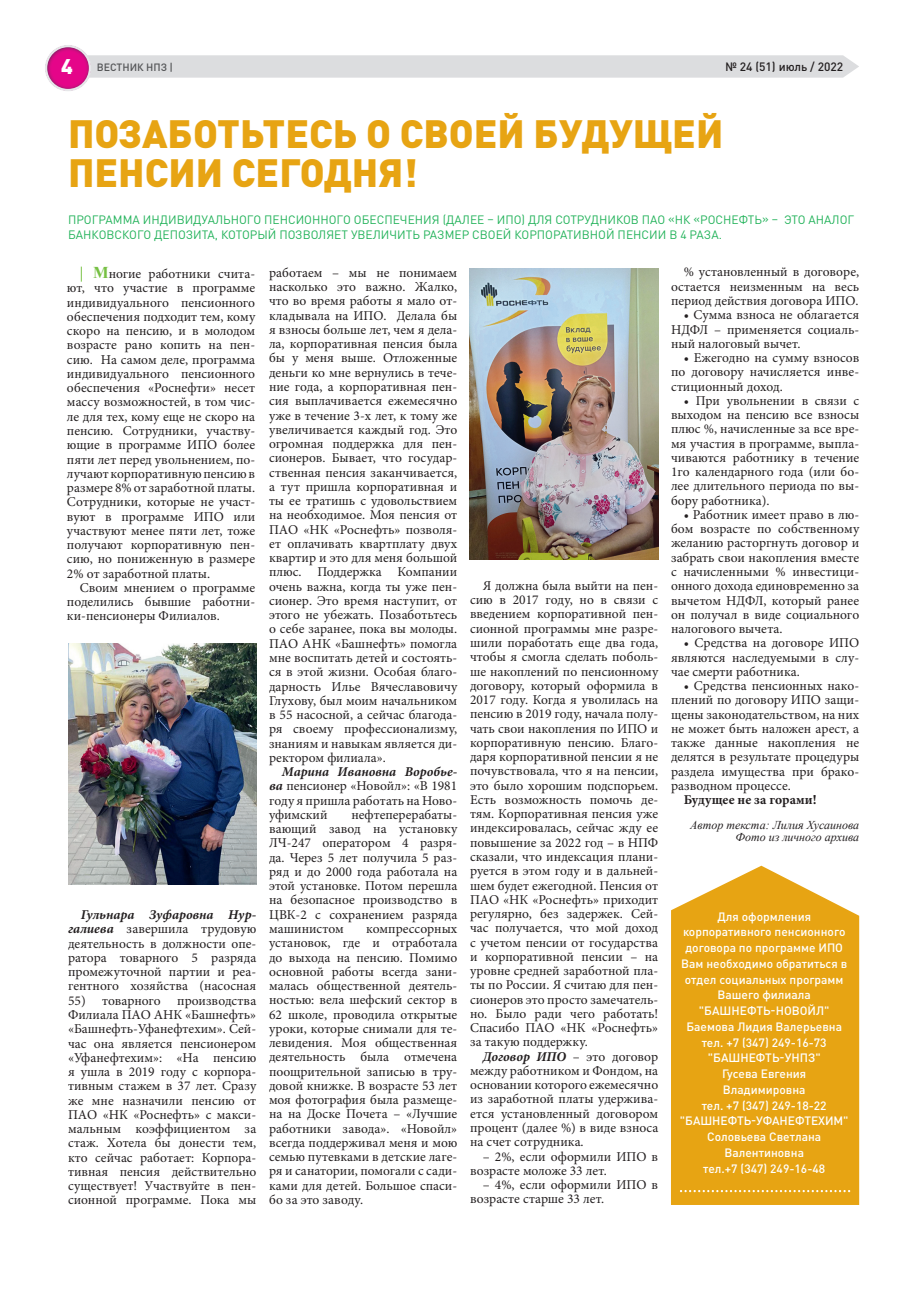
<style>
.page{position:relative;width:906px;height:1289px;background:#fff}
.page>*{position:absolute;margin:0;border:0;box-sizing:border-box;transform-origin:0 0}
.t1{font:900 39px/39px "DIN Pro";color:#e7a413}
.t2{font:13.5px/14.2px "Minion Pro";color:#231f20;text-align:justify}
.t3{font:700 13.5px "Minion Pro";color:#231f20}
.t4{font:500 12px/15.8px "DIN Pro";color:#fff;text-align:center}
.t5{font:12px/15px "DIN Pro";color:#21b259}
.t6{font:italic 12px/12px "Times New Roman";color:#231f20;text-align:right}
.t7{font:500 12px "DIN Pro";color:#231f20}
.t8{font:500 10.5px "DIN Pro";color:#545557}
.s1{font-weight:900;font-size:21px;color:#fff}
.s2{font-family:"Times New Roman";font-weight:700;font-size:16.5px;color:#76c043}
.s3{font-weight:700;font-style:italic}
</style>
<div class="page">
<svg style="left:45px;top:45px;width:814px;height:46px"></svg>
<img style="left:469px;top:268px;width:190px;height:291px">
<img style="left:69px;top:643px;width:188px;height:241px">
<svg style="left:671px;top:865px;width:188px;height:339px;background:#e8aa24"></svg>
<svg style="left:680px;top:1189px;width:170px;height:3px"></svg>
<p class="t8" style="left:61px;top:60px;width:114px"><span class="s1">4</span> ВЕСТНИК НПЗ |</p>
<p class="t7" style="left:725px;top:58px;width:119px">№ 24 (51) июль / 2022</p>
<h1 class="t1" style="left:68px;top:113px;width:657px">ПОЗАБОТЬТЕСЬ О СВОЕЙ БУДУЩЕЙ<br>ПЕНСИИ СЕГОДНЯ!</h1>
<p class="t5" style="left:68px;top:212px;width:787px">ПРОГРАММА ИНДИВИДУАЛЬНОГО ПЕНСИОННОГО ОБЕСПЕЧЕНИЯ (ДАЛЕЕ – ИПО) ДЛЯ СОТРУДНИКОВ ПАО «НК «РОСНЕФТЬ» – ЭТО АНАЛОГ<br>БАНКОВСКОГО ДЕПОЗИТА, КОТОРЫЙ ПОЗВОЛЯЕТ УВЕЛИЧИТЬ РАЗМЕР СВОЕЙ КОРПОРАТИВНОЙ ПЕНСИИ В 4 РАЗА.</p>
<p class="t2" style="left:67px;top:267px;width:190px;text-indent:13px"><span class="s2">| М</span>ногие работники счита&shy;ют, что участие в программе индивидуального пенсионного обеспечения подходит тем, кому скоро на пенсию, и в молодом возрасте рано копить на пен&shy;сию. На самом деле, программа индивидуального пенсионного обеспечения «Роснефти» несет массу возможностей, в том чис&shy;ле для тех, кому еще не скоро на пенсию. Сотрудники, участву&shy;ющие в программе ИПО более пяти лет перед увольнением, по&shy;лучают корпоративную пенсию в размере 8% от заработной платы.<br>Сотрудники, которые не участ&shy;вуют в программе ИПО или участвуют менее пяти лет, тоже получают корпоративную пен&shy;сию, но пониженную в размере 2% от заработной платы.</p>
<p class="t2" style="left:67px;top:580px;width:190px;text-indent:13px">Своим мнением о программе поделились бывшие работни&shy;ки-пенсионеры Филиалов.</p>
<p class="t2" style="left:68px;top:907px;width:190px;text-indent:13px"><span class="s3">Гульнара Зуфаровна Нур&shy;галиева</span> завершила трудовую деятельность в должности опе&shy;ратора товарного 5 разряда промежуточной партии и реа&shy;гентного хозяйства (насосная</p>
<p class="t2" style="left:68px;top:993px;width:190px">55) товарного производства Филиала ПАО АНК «Башнефть» «Башнефть-Уфанефтехим». Сей&shy;час она является пенсионером «Уфанефтехим»: «На пенсию я ушла в 2019 году с корпора&shy;тивным стажем в 37 лет. Сразу же мне назначили пенсию от ПАО «НК «Роснефть» с макси&shy;мальным коэффициентом за стаж. Хотела бы донести тем, кто сейчас работает: Корпора&shy;тивная пенсия действительно существует! Участвуйте в пен&shy;сионной программе. Пока мы</p>
<p class="t2" style="left:269px;top:265px;width:190px">работаем – мы не понимаем насколько это важно. Жалко, что во время работы я мало от&shy;кладывала на ИПО. Делала бы я взносы больше лет, чем я дела&shy;ла, корпоративная пенсия была бы у меня выше. Отложенные деньги ко мне вернулись в тече&shy;ние года, а корпоративная пен&shy;сия выплачивается ежемесячно уже в течение 3-х лет, к тому же увеличивается каждый год. Это огромная поддержка для пен&shy;сионеров. Бывает, что государ&shy;ственная пенсия заканчивается, а тут пришла корпоративная и ты ее тратишь с удовольствием на необходимое. Моя пенсия от ПАО «НК «Роснефть» позволя&shy;ет оплачивать квартплату двух квартир и это для меня большой плюс. Поддержка Компании очень важна, когда ты уже пен&shy;сионер. Это время наступит, от этого не убежать. Позаботьтесь о себе заранее, пока вы молоды.<br>ПАО АНК «Башнефть» помогла мне воспитать детей и состоять&shy;ся в этой жизни. Особая благо&shy;дарность Илье Вячеславовичу Глухову, был моим начальником в 55 насосной, а сейчас благода&shy;ря своему профессионализму, знаниям и навыкам является ди&shy;ректором филиала».</p>
<p class="t2" style="left:269px;top:764px;width:190px;text-indent:13px"><span class="s3">Марина Ивановна Воробье&shy;ва</span> пенсионер «Новойл»: «В 1981 году я пришла работать на Ново&shy;уфимский</p>
<p class="t2" style="left:269px;top:807px;width:190px;text-indent:82px">нефтеперерабаты&shy;вающий завод на установку ЛЧ-247 оператором 4 разря&shy;да. Через 5 лет получила 5 раз&shy;ряд и до 2000 года работала на этой установке. Потом перешла на безопасное производство в ЦВК-2 с сохранением разряда машинистом</p>
<p class="t2" style="left:269px;top:921px;width:190px;text-indent:97px">компрессорных установок, где и отработала до выхода на пенсию. Помимо основной работы всегда зани&shy;малась общественной деятель&shy;ностью: вела шефский сектор в 62 школе, проводила открытые уроки, которые снимали для те&shy;левидения. Моя общественная деятельность была отмечена поощрительной записью в тру&shy;довой книжке. В возрасте 53 лет моя фотография была размеще&shy;на на Доске Почета – «Лучшие работники завода». «Новойл» всегда поддерживал меня и мою семью путевками в детские лаге&shy;ря и санатории, помогали с сади&shy;ками для детей. Большое спаси&shy;бо за это заводу.</p>
<p class="t2" style="left:470px;top:578px;width:190px;text-indent:13px">Я должна была выйти на пен&shy;сию в 2017 году, но в связи с введением корпоративной пен&shy;сионной программы мне разре&shy;шили поработать еще два года, чтобы я смогла сделать поболь&shy;ше накоплений по пенсионному договору, который оформила в 2017 году. Когда я уволилась на пенсию в 2019 году, начала полу&shy;чать свои накопления по ИПО и корпоративную пенсию. Благо&shy;даря корпоративной пенсии я не почувствовала, что я на пенсии, это было хорошим подспорьем.<br>Есть возможность помочь де&shy;тям. Корпоративная пенсия уже индексировалась, сейчас жду ее повышение за 2022 год – в НПФ сказали, что индексация плани&shy;руется в этом году и в дальней&shy;шем будет ежегодной. Пенсия от ПАО «НК «Роснефть» приходит регулярно, без задержек. Сей&shy;час получается, что мой доход с учетом пенсии от государства и корпоративной пенсии – на уровне средней заработной пла&shy;ты по России. Я считаю для пен&shy;сионеров это просто замечатель&shy;но. Было ради чего работать!<br>Спасибо ПАО «НК «Роснефть» за такую поддержку.</p>
<p class="t2" style="left:470px;top:1049px;width:190px;text-indent:13px"><span class="s3">Договор ИПО</span> – это договор между работником и Фондом, на основании которого ежемесячно из заработной платы удержива&shy;ется установленный договором процент (далее %) в виде взноса на счет сотрудника.</p>
<p class="t2" style="left:470px;top:1149px;width:190px;text-indent:13px">– 2%, если оформили ИПО в возрасте моложе 33 лет.</p>
<p class="t2" style="left:470px;top:1177px;width:190px;text-indent:13px">– 4%, если оформили ИПО в возрасте старше 33 лет.</p>
<p class="t2" style="left:671px;top:265px;width:190px;text-indent:13px">% установленный в договоре, остается неизменным на весь период действия договора ИПО.</p>
<p class="t2" style="left:671px;top:308px;width:190px;text-indent:13px">• Сумма взноса не облагается НДФЛ – применяется социаль&shy;ный налоговый вычет.</p>
<p class="t2" style="left:671px;top:351px;width:190px;text-indent:13px">• Ежегодно на сумму взносов по договору начисляется инве&shy;стиционный доход.</p>
<p class="t2" style="left:671px;top:393px;width:190px;text-indent:13px">• При увольнении в связи с выходом на пенсию все взносы плюс %, начисленные за все вре&shy;мя участия в программе, выпла&shy;чиваются работнику в течение 1го календарного года (или бо&shy;лее длительного периода по вы&shy;бору работника).</p>
<p class="t2" style="left:671px;top:507px;width:190px;text-indent:13px">• Работник имеет право в лю&shy;бом возрасте по собственному желанию расторгнуть договор и забрать свои накопления вместе с начисленными % инвестици&shy;онного дохода единовременно за вычетом НДФЛ, который ранее он получал в виде социального налогового вычета.</p>
<p class="t2" style="left:671px;top:636px;width:190px;text-indent:13px">• Средства на договоре ИПО являются наследуемыми в слу&shy;чае смерти работника.</p>
<p class="t2" style="left:671px;top:678px;width:190px;text-indent:13px">• Средства пенсионных нако&shy;плений по договору ИПО защи&shy;щены законодательством, на них не может быть наложен арест, а также данные накопления не делятся в результате процедуры раздела имущества при брако&shy;разводном процессе.</p>
<p class="t3" style="left:684px;top:790px;width:134px">Будущее не за горами!</p>
<p class="t6" style="left:690px;top:819px;width:170px">Автор текста: Лилия Хусаинова<br>Фото из личного архива</p>
<p class="t4" style="left:680px;top:907px;width:170px">Для оформления корпоративного пенсионного договора по программе ИПО<br>Вам необходимо обратиться в отдел социальных программ<br>Вашего филиала "БАШНЕФТЬ-НОВОЙЛ"<br>Баемова Лидия Валерьевна тел. +7 (347) 249-16-73 "БАШНЕФТЬ-УНПЗ"<br>Гусева Евгения<br>Владимировна<br>тел. +7 (347) 249-18-22 "БАШНЕФТЬ-УФАНЕФТЕХИМ"<br>Соловьева Светлана<br>Валентиновна<br>тел.+7 (347) 249-16-48</p>
</div>
